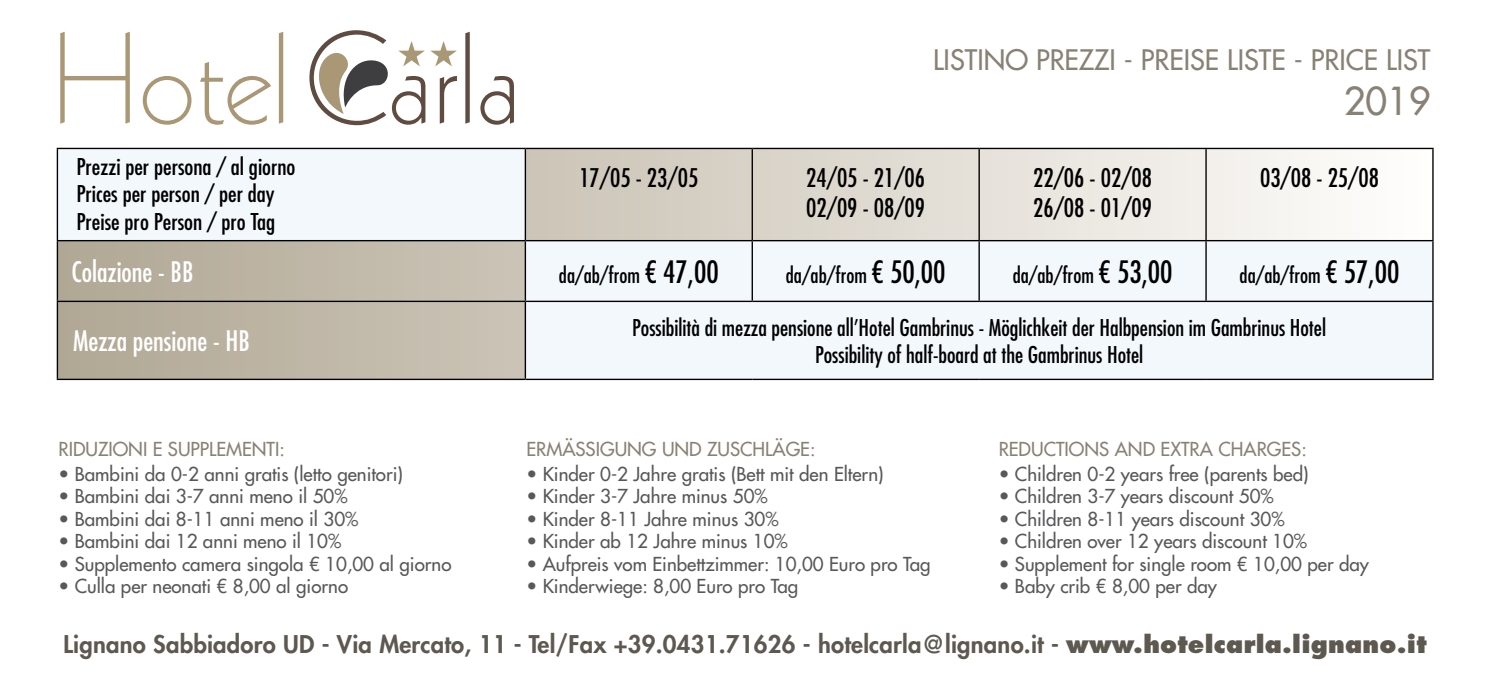
<style>
.page{position:relative;width:1489px;height:688px;background:#fff}
.page>*{position:absolute;margin:0;border:0;box-sizing:border-box;transform-origin:0 0}
.t1{font:500 37.5px "Futura Std";color:#888275}
.t2{font:500 27.5px "Futura Std";color:#888275}
.t3{font:condensed 27.5px "Futura Std";color:#fff}
.t4{font:condensed 25px/30px "Futura Std";color:#000}
.t5{font:800 23.75px "Futura Std";letter-spacing:.01em;color:#5d5950}
.t6{font:condensed 22.5px/27px "Futura Std";color:#000;text-align:center}
.t7{font:condensed 22.5px/27.5px "Futura Std";color:#000;scale:1.05 1}
.t8{font:condensed 21.25px "Futura Std";color:#000}
.t9{font:500 18.75px "Futura Std";color:#58585a}
.t10{font:500 18.75px "Futura Std";color:#888275}
.s1{font-size:30px}
.s2{font-style:inherit}
</style>
<div class="page">
<div style="left:58px;top:149px;width:1373px;height:229px;background:#f2f8fc"></div>
<svg style="left:526px;top:149px;width:905px;height:91px"></svg>
<svg style="left:58px;top:241px;width:466px;height:137px;background:#bdb4a4"></svg>
<hr style="left:57px;top:148px;width:468px;height:1px;background:#000">
<hr style="left:57px;top:149px;width:1px;height:91px;background:#000">
<hr style="left:525px;top:148px;width:227px;height:1px;background:#000">
<hr style="left:524px;top:149px;width:2px;height:91px;background:#000">
<hr style="left:752px;top:148px;width:227px;height:1px;background:#000">
<hr style="left:751px;top:149px;width:2px;height:91px;background:#000">
<hr style="left:979px;top:148px;width:226px;height:1px;background:#000">
<hr style="left:978px;top:149px;width:1px;height:91px;background:#000">
<hr style="left:1205px;top:148px;width:228px;height:1px;background:#000">
<hr style="left:1205px;top:149px;width:1px;height:91px;background:#000">
<hr style="left:1431px;top:149px;width:2px;height:91px;background:#000">
<hr style="left:57px;top:240px;width:468px;height:1px;background:#000">
<hr style="left:57px;top:241px;width:1px;height:59px;background:#000">
<hr style="left:525px;top:240px;width:227px;height:1px;background:#000">
<hr style="left:524px;top:241px;width:2px;height:59px;background:#000">
<hr style="left:752px;top:240px;width:227px;height:1px;background:#000">
<hr style="left:751px;top:241px;width:2px;height:59px;background:#000">
<hr style="left:979px;top:240px;width:226px;height:1px;background:#000">
<hr style="left:978px;top:241px;width:1px;height:59px;background:#000">
<hr style="left:1205px;top:240px;width:228px;height:1px;background:#000">
<hr style="left:1205px;top:241px;width:1px;height:59px;background:#000">
<hr style="left:1431px;top:241px;width:2px;height:59px;background:#000">
<hr style="left:57px;top:300px;width:468px;height:2px;background:#000">
<hr style="left:57px;top:302px;width:1px;height:76px;background:#000">
<hr style="left:525px;top:300px;width:227px;height:2px;background:#000">
<hr style="left:524px;top:302px;width:2px;height:76px;background:#000">
<hr style="left:752px;top:300px;width:227px;height:2px;background:#000">
<hr style="left:979px;top:300px;width:226px;height:2px;background:#000">
<hr style="left:1205px;top:300px;width:228px;height:2px;background:#000">
<hr style="left:1431px;top:302px;width:2px;height:76px;background:#000">
<hr style="left:57px;top:378px;width:468px;height:2px;background:#000">
<hr style="left:525px;top:378px;width:227px;height:2px;background:#000">
<hr style="left:752px;top:378px;width:227px;height:2px;background:#000">
<hr style="left:979px;top:378px;width:226px;height:2px;background:#000">
<hr style="left:1205px;top:378px;width:228px;height:2px;background:#000">
<svg style="left:60px;top:32px;width:70px;height:92px"></svg>
<svg style="left:143px;top:76px;width:48px;height:49px"></svg>
<svg style="left:200px;top:62px;width:71px;height:63px"></svg>
<svg style="left:279px;top:32px;width:4px;height:92px"></svg>
<svg style="left:465px;top:32px;width:5px;height:92px"></svg>
<svg style="left:480px;top:76px;width:34px;height:49px"></svg>
<svg style="left:309px;top:30px;width:148px;height:95px"></svg>
<h2 class="t2" style="left:933px;top:42px;width:499px">LISTINO PREZZI - PREISE LISTE - PRICE LIST</h2>
<h1 class="t1" style="left:1343px;top:78px;width:88px">2019</h1>
<p class="t7" style="left:76px;top:153px;width:210px">Prezzi per persona / al giorno<br>Prices per person / per day<br>Preise pro Person / pro Tag</p>
<h3 class="t4" style="left:579px;top:162px;width:120px">17/05 - 23/05</h3>
<h3 class="t4" style="left:806px;top:162px;width:120px">24/05 - 21/06<br>02/09 - 08/09</h3>
<h3 class="t4" style="left:1033px;top:162px;width:120px">22/06 - 02/08<br>26/08 - 01/09</h3>
<h3 class="t4" style="left:1259px;top:162px;width:120px">03/08 - 25/08</h3>
<h2 class="t3" style="left:72px;top:255px;width:123px">Colazione - BB</h2>
<p class="t8" style="left:559px;top:263px;width:161px">da/ab/from <span class="s1">€ 47,00</span></p>
<p class="t8" style="left:785px;top:263px;width:161px">da/ab/from <span class="s1">€ 50,00</span></p>
<p class="t8" style="left:1012px;top:263px;width:161px">da/ab/from <span class="s1">€ 53,00</span></p>
<p class="t8" style="left:1239px;top:263px;width:161px">da/ab/from <span class="s1">€ 57,00</span></p>
<h2 class="t3" style="left:73px;top:324px;width:178px">Mezza pensione - HB</h2>
<p class="t10" style="left:58px;top:437px;width:228px">RIDUZIONI E SUPPLEMENTI:</p>
<p class="t9" style="left:58px;top:462px;width:346px">• Bambini da 0-2 anni gratis (letto genitori)</p>
<p class="t9" style="left:58px;top:484px;width:291px">• Bambini dai 3-7 anni meno il 50%</p>
<p class="t9" style="left:58px;top:507px;width:301px">• Bambini dai 8-11 anni meno il 30%</p>
<p class="t9" style="left:58px;top:529px;width:284px">• Bambini dai 12 anni meno il 10%</p>
<p class="t9" style="left:58px;top:552px;width:394px">• Supplemento camera singola € 10,00 al giorno</p>
<p class="t9" style="left:58px;top:574px;width:291px">• Culla per neonati € 8,00 al giorno</p>
<p class="t6" style="left:632px;top:314px;width:695px">Possibilità di mezza pensione all’Hotel Gambrinus - Möglichkeit der Halbpension im Gambrinus Hotel<br>Possibility of half-board at the Gambrinus Hotel</p>
<p class="t10" style="left:526px;top:437px;width:150px">Ermässigung und</p>
<p class="t10" style="left:707px;top:437px;width:110px">ZUSCHLÄGE:</p>
<p class="t9" style="left:526px;top:462px;width:358px">• Kinder 0-2 Jahre gratis (Bett mit den Eltern)</p>
<p class="t9" style="left:526px;top:484px;width:243px">• Kinder 3-7 Jahre minus 50%</p>
<p class="t9" style="left:526px;top:507px;width:254px">• Kinder 8-11 Jahre minus 30%</p>
<p class="t9" style="left:526px;top:529px;width:263px">• Kinder ab 12 Jahre minus 10%</p>
<p class="t9" style="left:526px;top:552px;width:406px">• Aufpreis vom Einbettzimmer: 10,00 Euro pro Tag</p>
<p class="t9" style="left:526px;top:574px;width:273px">• Kinderwiege: 8,00 Euro pro Tag</p>
<p class="t10" style="left:998px;top:437px;width:309px">REDUCTIONS AND EXTRA CHARGES:</p>
<p class="t9" style="left:998px;top:462px;width:311px">• Children 0-2 years free (parents bed)</p>
<p class="t9" style="left:998px;top:484px;width:276px">• Children 3-7 years discount 50%</p>
<p class="t9" style="left:998px;top:507px;width:287px">• Children 8-11 years discount 30%</p>
<p class="t9" style="left:998px;top:529px;width:310px">• Children over 12 years discount 10%</p>
<p class="t9" style="left:998px;top:552px;width:372px">• Supplement for single room € 10,00 per day</p>
<p class="t9" style="left:998px;top:574px;width:220px">• Baby crib € 8,00 per day</p>
<p class="t5" style="left:63px;top:628px;width:1364px">Lignano Sabbiadoro UD - Via Mercato, 11 - Tel/Fax +39.0431.71626 - hotelcarla@lignano.it - <span class="s2">www.hotelcarla.lignano.it</span></p>
</div>
